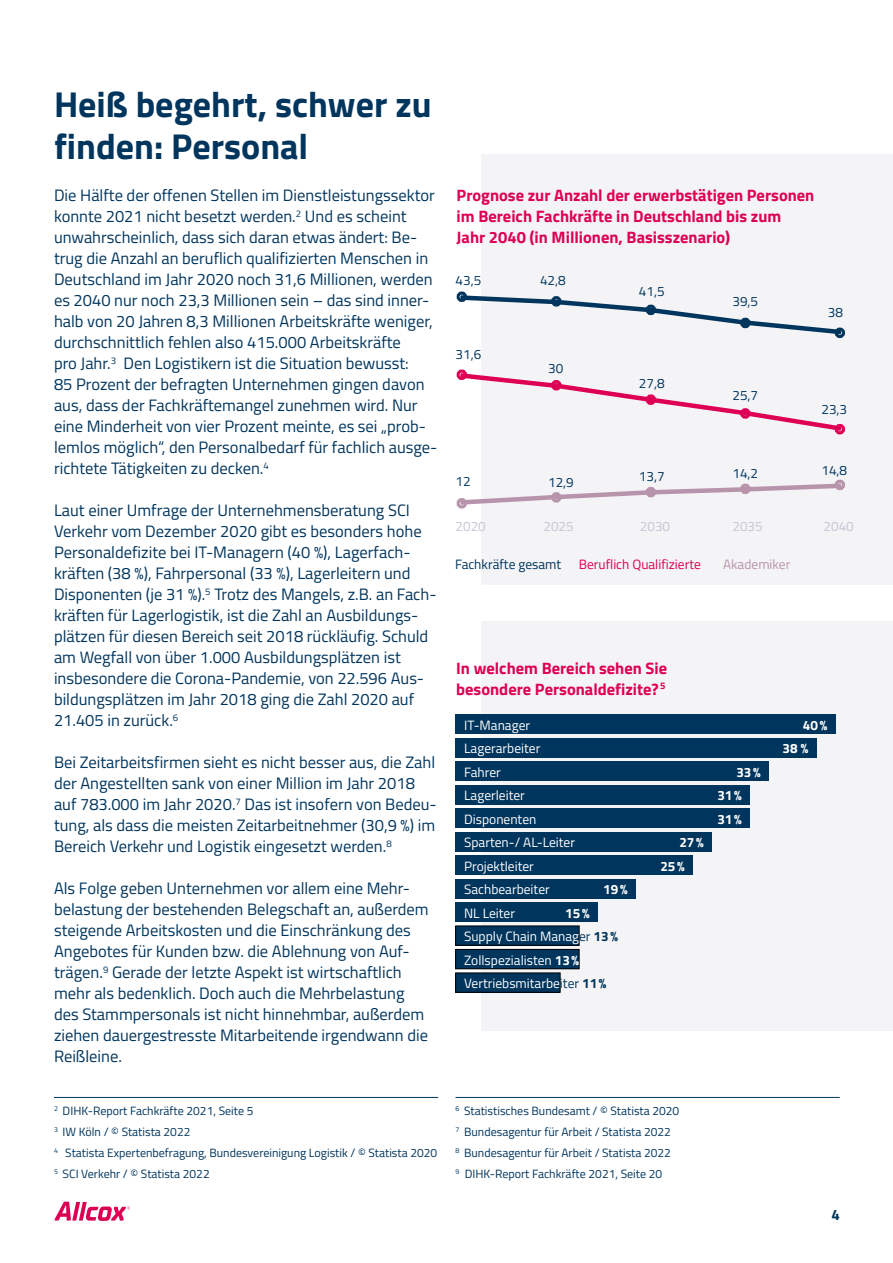
<style>
.page{position:relative;width:893px;height:1263px;background:#fff}
.page>*{position:absolute;margin:0;border:0;box-sizing:border-box;transform-origin:0 0}
.t1{font:700 36px/42px "Titillium Web";color:#00355d}
.t2{font:16.5px/21px "Titillium Web";color:#00355d}
.t3{font:700 16.5px/21px "Titillium Web";color:#dd0054}
.t4{font:700 15px "Titillium Web";color:#00355d}
.t5{font:13.5px/23.5px "Titillium Web";color:#fff}
.t6{font:13.5px "Titillium Web";color:#00355d}
.t7{font:700 13.5px "Titillium Web";color:#fff}
.t8{font:13.5px "Titillium Web";color:#dd0054}
.t9{font:13.5px "Titillium Web";color:#c3c6d4}
.t10{font:13.5px "Titillium Web";color:#b794ac}
.t11{font:12px/21px "Titillium Web";color:#00355d}
.s1{color:#00355d}
.s2{font-weight:700;color:#00355d}
.s3{font-weight:700}
</style>
<div class="page">
<div style="left:481px;top:621px;width:412px;height:410px;background:#f4f3f6"></div>
<div style="left:481px;top:154px;width:412px;height:430px;background:#f4f3f6"></div>
<svg style="left:55px;top:1202px;width:75px;height:19px"></svg>
<hr style="left:455px;top:1097px;width:385px;height:1px;background:#00355d">
<hr style="left:54px;top:1097px;width:384px;height:1px;background:#00355d">
<div style="left:456px;top:973px;width:104px;height:19px;background:#00355d"></div>
<div style="left:456px;top:973px;width:104px;height:19px;border:1px solid #000"></div>
<div style="left:456px;top:949px;width:123px;height:20px;background:#00355d"></div>
<div style="left:456px;top:949px;width:123px;height:20px;border:1px solid #000"></div>
<div style="left:456px;top:926px;width:123px;height:19px;background:#00355d"></div>
<div style="left:456px;top:926px;width:123px;height:19px;border:1px solid #000"></div>
<div style="left:456px;top:902px;width:142px;height:20px;background:#00355d"></div>
<div style="left:456px;top:879px;width:180px;height:19px;background:#00355d"></div>
<div style="left:456px;top:855px;width:237px;height:20px;background:#00355d"></div>
<div style="left:456px;top:832px;width:256px;height:19px;background:#00355d"></div>
<div style="left:456px;top:808px;width:294px;height:20px;background:#00355d"></div>
<div style="left:456px;top:785px;width:294px;height:19px;background:#00355d"></div>
<div style="left:456px;top:761px;width:313px;height:20px;background:#00355d"></div>
<div style="left:456px;top:738px;width:361px;height:19px;background:#00355d"></div>
<div style="left:456px;top:714px;width:380px;height:20px;background:#00355d"></div>
<div style="left:457px;top:498px;width:10px;height:10px;border:8px solid #b794ac;border-radius:50%"></div>
<svg style="left:458px;top:482px;width:385px;height:25px"></svg>
<div style="left:835px;top:480px;width:10px;height:10px;border:8px solid #b794ac;border-radius:50%"></div>
<div style="left:457px;top:369px;width:10px;height:11px;border:8px solid #dd0054;border-radius:50%"></div>
<svg style="left:458px;top:371px;width:385px;height:62px"></svg>
<div style="left:835px;top:424px;width:10px;height:10px;border:8px solid #dd0054;border-radius:50%"></div>
<div style="left:457px;top:291px;width:10px;height:11px;border:8px solid #00355d;border-radius:50%"></div>
<svg style="left:458px;top:293px;width:386px;height:43px"></svg>
<div style="left:835px;top:328px;width:10px;height:10px;border:8px solid #00355d;border-radius:50%"></div>
<h1 class="t1" style="left:54px;top:82px;width:379px">Heiß begehrt, schwer zu finden: Personal</h1>
<p class="t2" style="left:54px;top:184px;width:385px">Die Hälfte der offenen Stellen im Dienstleistungssektor konnte 2021 nicht besetzt werden.<sup>2</sup> Und es scheint unwahrscheinlich, dass sich daran etwas ändert: Be&shy;trug die Anzahl an beruflich qualifizierten Menschen in Deutschland im Jahr 2020 noch 31,6 Millionen, werden es 2040 nur noch 23,3 Millionen sein – das sind inner&shy;halb von 20 Jahren 8,3 Millionen Arbeitskräfte weniger, durchschnittlich fehlen also 415.000 Arbeitskräfte<br>pro Jahr.<sup>3</sup> Den Logistikern ist die Situation bewusst:<br>85 Prozent der befragten Unternehmen gingen davon aus, dass der Fachkräftemangel zunehmen wird. Nur eine Minderheit von vier Prozent meinte, es sei „prob&shy;lemlos möglich“, den Personalbedarf für fachlich ausge&shy;richtete Tätigkeiten zu decken.<sup>4</sup></p>
<p class="t2" style="left:54px;top:499px;width:384px">Laut einer Umfrage der Unternehmensberatung SCI Verkehr vom Dezember 2020 gibt es besonders hohe Personaldefizite bei IT-Managern (40 %), Lagerfach&shy;kräften (38 %), Fahrpersonal (33 %), Lagerleitern und Disponenten (je 31 %).<sup>5</sup> Trotz des Mangels, z.B. an Fach&shy;kräften für Lagerlogistik, ist die Zahl an Ausbildungs&shy;plätzen für diesen Bereich seit 2018 rückläufig. Schuld am Wegfall von über 1.000 Ausbildungsplätzen ist insbesondere die Corona-Pandemie, von 22.596 Aus&shy;bildungsplätzen im Jahr 2018 ging die Zahl 2020 auf 21.405 in zurück.<sup>6</sup></p>
<p class="t2" style="left:54px;top:751px;width:384px">Bei Zeitarbeitsfirmen sieht es nicht besser aus, die Zahl der Angestellten sank von einer Million im Jahr 2018 auf 783.000 im Jahr 2020.<sup>7</sup> Das ist insofern von Bedeu&shy;tung, als dass die meisten Zeitarbeitnehmer (30,9 %) im Bereich Verkehr und Logistik eingesetzt werden.<sup>8</sup></p>
<p class="t2" style="left:54px;top:877px;width:376px">Als Folge geben Unternehmen vor allem eine Mehr&shy;belastung der bestehenden Belegschaft an, außerdem steigende Arbeitskosten und die Einschränkung des Angebotes für Kunden bzw. die Ablehnung von Auf&shy;trägen.<sup>9</sup> Gerade der letzte Aspekt ist wirtschaftlich mehr als bedenklich. Doch auch die Mehrbelastung des Stammpersonals ist nicht hinnehmbar, außerdem ziehen dauergestresste Mitarbeitende irgendwann die Reißleine.</p>
<p class="t11" style="left:54px;top:1099px;width:385px"><sup>2</sup> DIHK-Report Fachkräfte 2021, Seite 5<br><sup>3</sup> IW Köln / © Statista 2022<br><sup>4</sup> Statista Expertenbefragung, Bundesvereinigung Logistik / © Statista 2020<br><sup>5</sup> SCI Verkehr / © Statista 2022</p>
<p class="t3" style="left:457px;top:184px;width:359px">Prognose zur Anzahl der erwerbstätigen Personen im Bereich Fachkräfte in Deutschland bis zum<br>Jahr 2040 (in Millionen, Basisszenario)</p>
<p class="t6" style="left:456px;top:270px;width:27px">43,5</p>
<p class="t6" style="left:540px;top:270px;width:27px">42,8</p>
<p class="t6" style="left:639px;top:281px;width:27px">41,5</p>
<p class="t6" style="left:732px;top:291px;width:27px">39,5</p>
<p class="t6" style="left:828px;top:302px;width:17px">38</p>
<p class="t6" style="left:456px;top:344px;width:27px">31,6</p>
<p class="t6" style="left:548px;top:358px;width:17px">30</p>
<p class="t6" style="left:639px;top:373px;width:27px">27,8</p>
<p class="t6" style="left:732px;top:385px;width:27px">25,7</p>
<p class="t6" style="left:821px;top:399px;width:27px">23,3</p>
<p class="t6" style="left:821px;top:460px;width:27px">14,8</p>
<p class="t6" style="left:732px;top:464px;width:27px">14,2</p>
<p class="t6" style="left:639px;top:466px;width:27px">13,7</p>
<p class="t6" style="left:456px;top:471px;width:17px">12</p>
<p class="t9" style="left:456px;top:517px;width:32px">2020</p>
<p class="t9" style="left:543px;top:517px;width:32px">2025</p>
<p class="t9" style="left:640px;top:517px;width:32px">2030</p>
<p class="t9" style="left:732px;top:517px;width:32px">2035</p>
<p class="t9" style="left:823px;top:517px;width:32px">2040</p>
<p class="t6" style="left:548px;top:472px;width:27px">12,9</p>
<p class="t6" style="left:455px;top:554px;width:108px">Fachkräfte gesamt</p>
<p class="t8" style="left:579px;top:554px;width:124px">Beruflich Qualifizierte</p>
<p class="t10" style="left:723px;top:554px;width:69px">Akademiker</p>
<p class="t3" style="left:456px;top:656px;width:212px">In welchem Bereich sehen Sie besondere Personaldefizite? <sup>5</sup></p>
<p class="t5" style="left:464px;top:713px;width:68px">IT-Manager</p>
<p class="t7" style="left:803px;top:715px;width:26px">40%</p>
<p class="t5" style="left:464px;top:736px;width:78px">Lagerarbeiter</p>
<p class="t7" style="left:783px;top:738px;width:27px">38 %</p>
<p class="t5" style="left:464px;top:759px;width:38px">Fahrer</p>
<p class="t7" style="left:736px;top:762px;width:26px">33%</p>
<p class="t5" style="left:464px;top:783px;width:62px">Lagerleiter</p>
<p class="t7" style="left:717px;top:785px;width:26px">31%</p>
<p class="t5" style="left:464px;top:806px;width:74px">Disponenten</p>
<p class="t7" style="left:717px;top:809px;width:26px">31%</p>
<p class="t5" style="left:464px;top:830px;width:112px">Sparten-/ AL-Leiter</p>
<p class="t7" style="left:679px;top:832px;width:26px">27%</p>
<p class="t5" style="left:464px;top:853px;width:71px">Projektleiter</p>
<p class="t7" style="left:660px;top:856px;width:26px">25%</p>
<p class="t5" style="left:464px;top:877px;width:87px">Sachbearbeiter</p>
<p class="t7" style="left:603px;top:879px;width:26px">19%</p>
<p class="t5" style="left:464px;top:900px;width:52px">NL Leiter</p>
<p class="t7" style="left:565px;top:903px;width:26px">15%</p>
<p class="t5" style="left:464px;top:924px;width:155px">Supply Chain Manag<span class="s1">er</span> <span class="s2">13%<br></span>Zollspezialisten <span class="s3">13%</span></p>
<p class="t5" style="left:464px;top:971px;width:144px">Vertriebsmitarbe<span class="s1">iter</span> <span class="s2">11%</span></p>
<p class="t11" style="left:455px;top:1099px;width:225px"><sup>6</sup> Statistisches Bundesamt / © Statista 2020<br><sup>7</sup> Bundesagentur für Arbeit / Statista 2022<br><sup>8</sup> Bundesagentur für Arbeit / Statista 2022<br><sup>9</sup> DIHK-Report Fachkräfte 2021, Seite 20</p>
<p class="t4" style="left:831px;top:1203px;width:10px">4</p>
</div>
